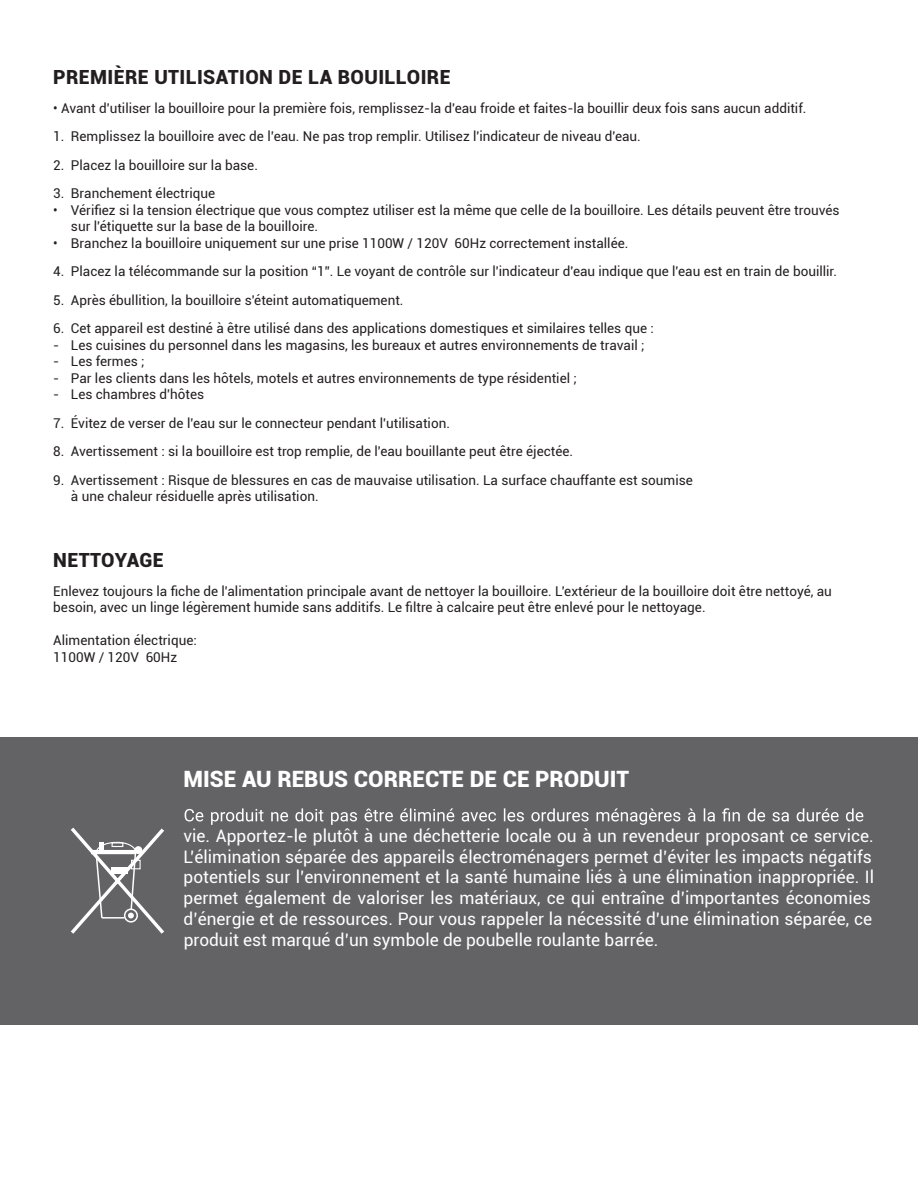
<style>
.page{position:relative;width:918px;height:1188px;background:#fff}
.page>*{position:absolute;margin:0;border:0;box-sizing:border-box;transform-origin:0 0}
.t1{font:900 22.5px "Roboto";color:#fff}
.t2{font:900 19.5px "Roboto";letter-spacing:.02em;color:#231f20}
.t3{font:17.25px/20.7px "Roboto";color:#fff}
.t4{font:13.5px/16.5px "Roboto";color:#231f20}
</style>
<div class="page">
<div style="left:0;top:737px;width:918px;height:287px;background:#636366"></div>
<svg style="left:71px;top:827px;width:93px;height:107px"></svg>
<div style="left:112px;top:842px;width:11px;height:5px;border:1px solid #fff"></div>
<svg style="left:185px;top:808px;width:678px;height:17px"></svg>
<h2 class="t2" style="left:53px;top:63px;width:399px">PREMIÈRE UTILISATION DE LA BOUILLOIRE</h2>
<p class="t4" style="left:53px;top:99px;width:755px">• Avant d'utiliser la bouilloire pour la première fois, remplissez-la d'eau froide et faites-la bouillir deux fois sans aucun additif.</p>
<p class="t4" style="left:53px;top:128px;width:589px">1. Remplissez la bouilloire avec de l’eau. Ne pas trop remplir. Utilisez l'indicateur de niveau d'eau.</p>
<p class="t4" style="left:53px;top:156px;width:206px">2. Placez la bouilloire sur la base.</p>
<p class="t4" style="left:53px;top:185px;width:163px">3. Branchement électrique</p>
<p class="t4" style="left:71px;top:201px;width:770px;text-indent:-18px">• Vérifiez si la tension électrique que vous comptez utiliser est la même que celle de la bouilloire. Les détails peuvent être trouvés sur l'étiquette sur la base de la bouilloire.</p>
<p class="t4" style="left:53px;top:234px;width:577px">• Branchez la bouilloire uniquement sur une prise 1100W / 120V 60Hz correctement installée.</p>
<p class="t4" style="left:53px;top:263px;width:785px">4. Placez la télécommande sur la position “1”. Le voyant de contrôle sur l'indicateur d'eau indique que l'eau est en train de bouillir.</p>
<p class="t4" style="left:53px;top:291px;width:352px">5. Après ébullition, la bouilloire s'éteint automatiquement.</p>
<p class="t4" style="left:53px;top:320px;width:602px">6. Cet appareil est destiné à être utilisé dans des applications domestiques et similaires telles que :</p>
<p class="t4" style="left:53px;top:336px;width:593px">- Les cuisines du personnel dans les magasins, les bureaux et autres environnements de travail ;</p>
<p class="t4" style="left:53px;top:353px;width:93px">- Les fermes ;</p>
<p class="t4" style="left:53px;top:369px;width:525px">- Par les clients dans les hôtels, motels et autres environnements de type résidentiel ;</p>
<p class="t4" style="left:53px;top:386px;width:152px">- Les chambres d'hôtes</p>
<p class="t4" style="left:53px;top:414px;width:398px">7. Évitez de verser de l'eau sur le connecteur pendant l'utilisation.</p>
<p class="t4" style="left:53px;top:443px;width:521px">8. Avertissement : si la bouilloire est trop remplie, de l'eau bouillante peut être éjectée.</p>
<p class="t4" style="left:71px;top:471px;width:623px;text-indent:-18px">9. Avertissement : Risque de blessures en cas de mauvaise utilisation. La surface chauffante est soumise à une chaleur résiduelle après utilisation.</p>
<h2 class="t2" style="left:53px;top:546px;width:112px">NETTOYAGE</h2>
<p class="t4" style="left:53px;top:582px;width:780px">Enlevez toujours la fiche de l'alimentation principale avant de nettoyer la bouilloire. L'extérieur de la bouilloire doit être nettoyé, au besoin, avec un linge légèrement humide sans additifs. Le filtre à calcaire peut être enlevé pour le nettoyage.</p>
<p class="t4" style="left:53px;top:632px;width:145px">Alimentation électrique:<br>1100W / 120V 60Hz</p>
<h1 class="t1" style="left:184px;top:763px;width:447px">MISE AU REBUS CORRECTE DE CE PRODUIT</h1>
<p class="t3" style="left:184px;top:825px;width:692px">vie. Apportez-le plutôt à une déchetterie locale ou à un revendeur proposant ce service.<br>L’élimination séparée des appareils électroménagers permet d’éviter les impacts négatifs potentiels sur l’environnement et la santé humaine liés à une élimination inappropriée. Il permet également de valoriser les matériaux, ce qui entraîne d’importantes économies d’énergie et de ressources. Pour vous rappeler la nécessité d’une élimination séparée, ce produit est marqué d’un symbole de poubelle roulante barrée.</p>
</div>
